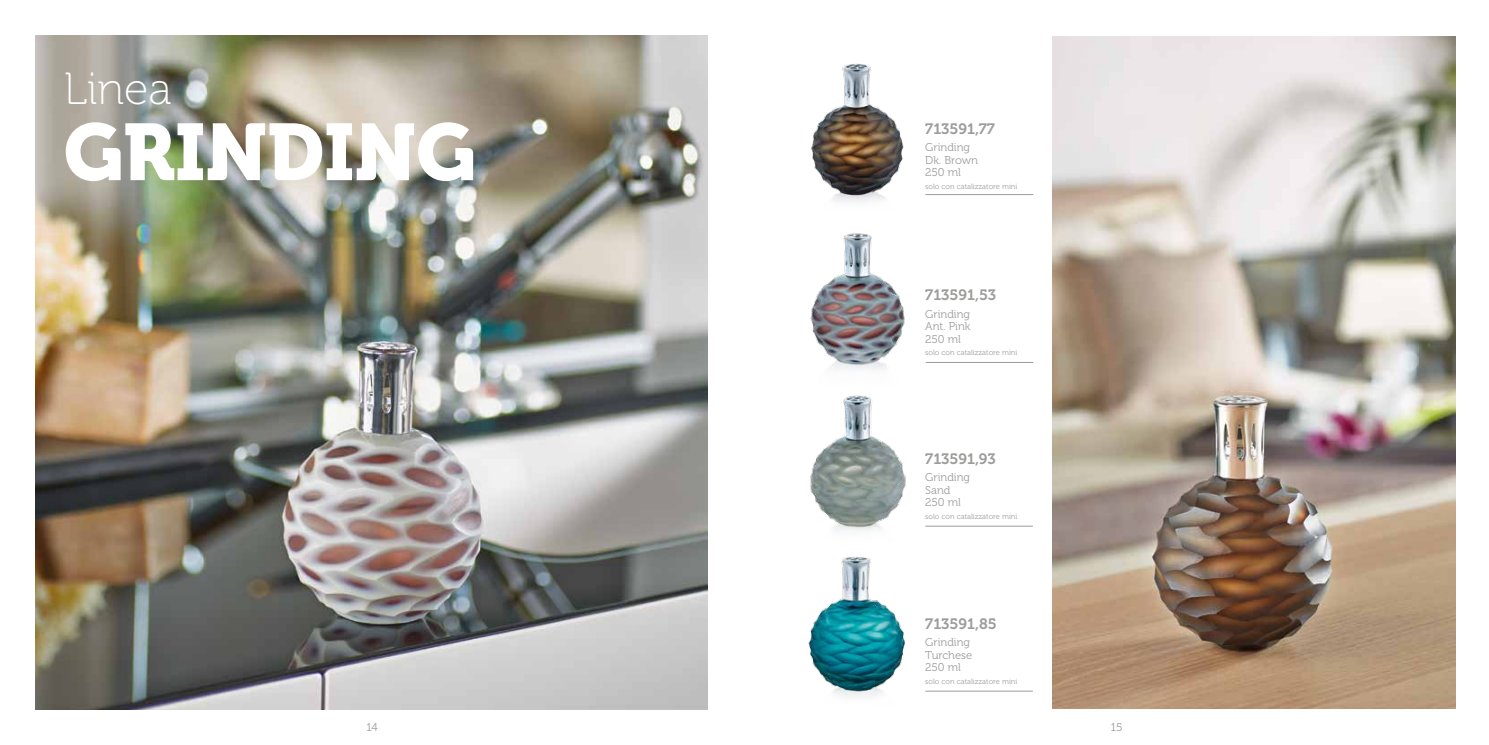
<style>
.page{position:relative;width:1489px;height:745px;background:#fff}
.page>*{position:absolute;margin:0;border:0;box-sizing:border-box;transform-origin:0 0}
.t1{font:79.5px "Museo 900";color:#fff}
.t2{font:45px "Museo 100";color:#fff}
.t3{font:15px "Museo 700";letter-spacing:-.005em;color:#9d9d9c}
.t4{font:11.25px/12.5px "Museo 300";color:#9d9d9c}
.t5{font:7.5px "Museo 300";color:#9d9d9c}
</style>
<div class="page">
<img style="left:35px;top:35px;width:672px;height:674px">
<img style="left:1052px;top:37px;width:403px;height:670px">
<img style="left:808px;top:557px;width:97px;height:140px">
<img style="left:810px;top:395px;width:96px;height:136px">
<img style="left:810px;top:233px;width:95px;height:138px">
<img style="left:811px;top:63px;width:93px;height:139px">
<hr style="left:925px;top:194px;width:108px;height:1px;background:#9d9d9c">
<hr style="left:925px;top:362px;width:108px;height:1px;background:#9d9d9c">
<hr style="left:925px;top:690px;width:107px;height:1px;background:#9d9d9c">
<hr style="left:925px;top:525px;width:107px;height:1px;background:#9d9d9c">
<h2 class="t2" style="left:64px;top:64px;width:109px">Linea</h2>
<h1 class="t1" style="left:64px;top:107px;width:414px">GRINDING</h1>
<h3 class="t3" style="left:925px;top:120px;width:71px">713591,77</h3>
<h3 class="t4" style="left:925px;top:141px;width:54px">Grinding<br>Dk. Brown<br>250 ml</h3>
<p class="t5" style="left:925px;top:182px;width:93px">solo con catalizzatore mini</p>
<h3 class="t3" style="left:925px;top:286px;width:72px">713591,53</h3>
<h3 class="t4" style="left:925px;top:308px;width:47px;text-align:justify">Grinding Ant. Pink 250 ml</h3>
<p class="t5" style="left:925px;top:348px;width:93px">solo con catalizzatore mini</p>
<h3 class="t3" style="left:925px;top:449px;width:72px">713591,93</h3>
<h3 class="t4" style="left:925px;top:471px;width:46px">Grinding<br>Sand<br>250 ml</h3>
<p class="t5" style="left:925px;top:511px;width:93px">solo con catalizzatore mini</p>
<h3 class="t3" style="left:925px;top:614px;width:73px">713591,85</h3>
<h3 class="t4" style="left:925px;top:635px;width:49px">Grinding<br>Turchese<br>250 ml</h3>
<p class="t5" style="left:925px;top:676px;width:93px">solo con catalizzatore mini</p>
<h3 class="t4" style="left:366px;top:720px;width:13px">14</h3>
<h3 class="t4" style="left:1110px;top:720px;width:13px">15</h3>
</div>
